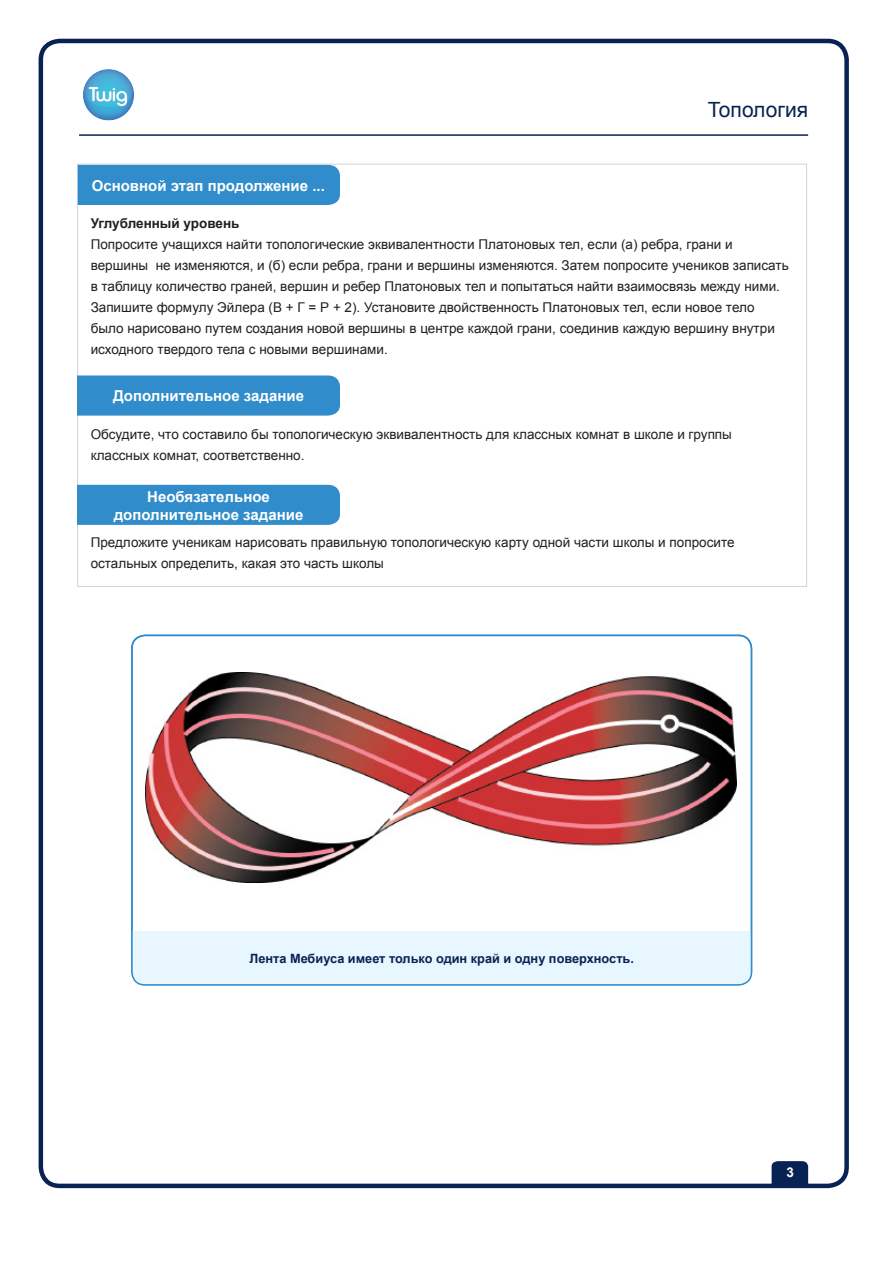
<style>
.page{position:relative;width:893px;height:1263px;background:#fff}
.page>*{position:absolute;margin:0;border:0;box-sizing:border-box;transform-origin:0 0}
.t1{font:21px "Arial";color:#092254}
.Subheads__in_blue_st{font:700 15px "Arial";color:#fff}
.Regular_paragraph{font:13.5px/21px "Arial";color:#231f20}
.Regular_paragraph-2{font:700 13.5px "Arial";color:#231f20}
.t2{font:700 13.5px "Arial";color:#fff}
.image_captions{font:700 12.75px "Arial";color:#092254}
</style>
<div class="page">
<div style="left:39px;top:39px;width:810px;height:1149px;border:4px solid #092254;border-radius:19px"></div>
<hr style="left:79px;top:134px;width:729px;height:2px;background:#092254">
<img style="left:83px;top:69px;width:51px;height:52px">
<svg style="left:772px;top:1161px;width:36px;height:25px"></svg>
<div style="left:79px;top:166px;width:261px;height:39px;background:#308ccb"></div>
<div style="left:79px;top:375px;width:261px;height:41px;background:#308ccb"></div>
<div style="left:79px;top:485px;width:261px;height:40px;background:#308ccb"></div>
<img style="left:145px;top:672px;width:591px;height:210px">
<div style="left:132px;top:932px;width:619px;height:53px;background:#e7f6ff"></div>
<div style="left:131px;top:635px;width:621px;height:350px;border:2px solid #308ccb;border-radius:13px"></div>
<p class="Subheads__in_blue_st" style="left:92px;top:175px;width:235px">Основной этап продолжение ...</p>
<h1 class="t1" style="left:708px;top:95px;width:102px">Топология</h1>
<p class="Regular_paragraph-2" style="left:91px;top:215px;width:150px">Углубленный уровень</p>
<p class="Regular_paragraph" style="left:91px;top:234px;width:699px">Попросите учащихся найти топологические эквивалентности Платоновых тел, если (а) ребра, грани и вершины не изменяются, и (б) если ребра, грани и вершины изменяются. Затем попросите учеников записать в таблицу количество граней, вершин и ребер Платоновых тел и попытаться найти взаимосвязь между ними.<br>Запишите формулу Эйлера (В + Г = Р + 2). Установите двойственность Платоновых тел, если новое тело было нарисовано путем создания новой вершины в центре каждой грани, соединив каждую вершину внутри исходного твердого тела с новыми вершинами.</p>
<p class="Subheads__in_blue_st" style="left:113px;top:386px;width:192px">Дополнительное задание</p>
<p class="Regular_paragraph" style="left:91px;top:424px;width:643px">Обсудите, что составило бы топологическую эквивалентность для классных комнат в школе и группы классных комнат, соответственно.</p>
<p class="Subheads__in_blue_st" style="left:147px;top:486px;width:124px">Необязательное</p>
<p class="Subheads__in_blue_st" style="left:114px;top:504px;width:191px">дополнительное задание</p>
<p class="Regular_paragraph" style="left:91px;top:532px;width:645px">Предложите ученикам нарисовать правильную топологическую карту одной части школы и попросите остальных определить, какая это часть школы</p>
<p class="image_captions" style="left:249px;top:950px;width:386px">Лента Мебиуса имеет только один край и одну поверхность.</p>
<p class="t2" style="left:786px;top:1163px;width:9px">3</p>
</div>
